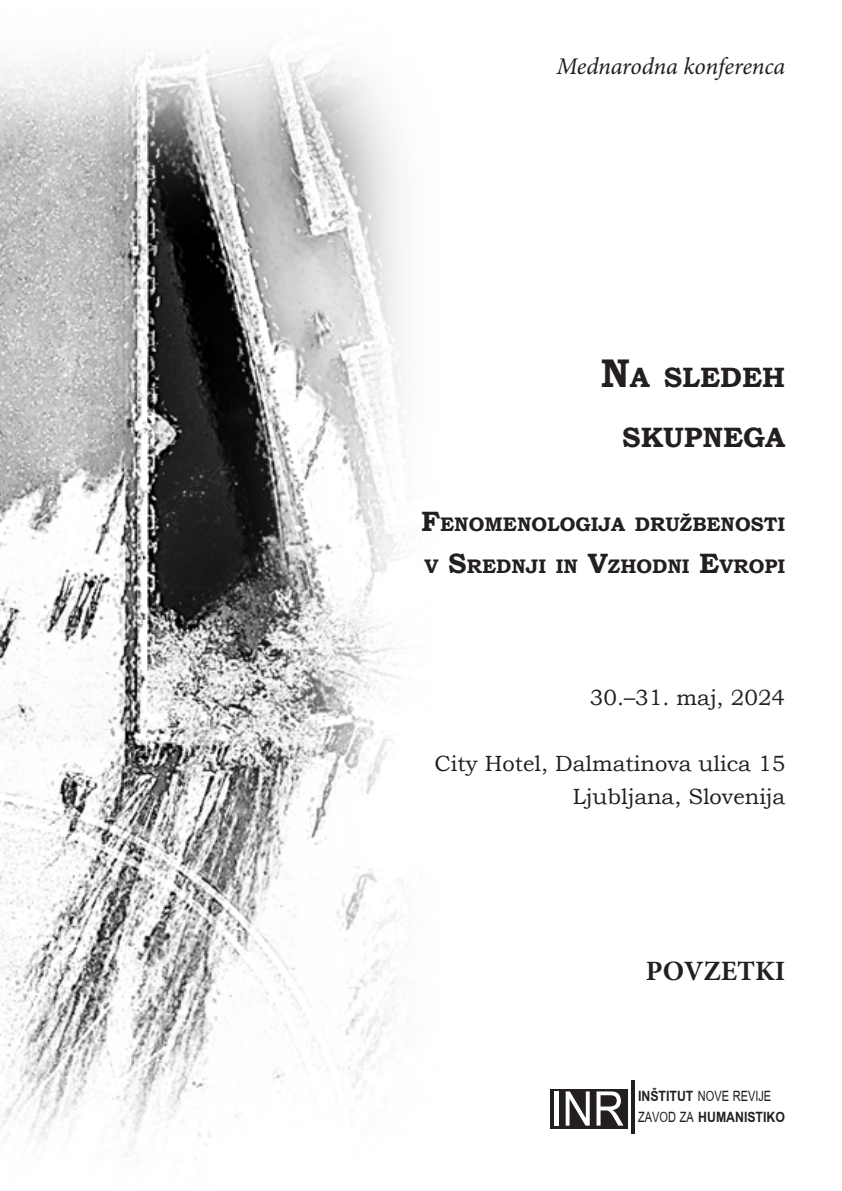
<style>
.page{position:relative;width:842px;height:1191px;background:#fff}
.page>*{position:absolute;margin:0;border:0;box-sizing:border-box;transform-origin:0 0}
.t1{font:73px "Browallia New";color:#fff;scale:.89 1}
.t2{font:700 28px "Bookman Old Style";color:#231f20}
.t3{font:700 28px "Minion Pro";color:#231f20}
.t4{font:italic 24px "Minion Pro";letter-spacing:-.01em;color:#231f20}
.t5{font:22px "Bookman Old Style";color:#231f20}
.t6{font:21.8px "Browallia New";color:#231f20;scale:.77 1}
.t7{font:700 21.8px "Browallia New";color:#231f20;scale:.86 1}
.t8{font:700 19.6px "Bookman Old Style";color:#231f20}
.s1{font-size:40px}
.s2{font-size:28px}
.s3{font-weight:700}
.s4{font-weight:400}
</style>
<div class="page">
<img style="left:0;top:49px;width:402px;height:1100px">
<div style="left:550px;top:1089px;width:77px;height:39px;background:#231f20"></div>
<hr style="left:632px;top:1080px;width:3px;height:54px;background:#231f20">
<p class="t4" style="left:557px;top:50px;width:230px">Mednarodna konferenca</p>
<p class="t2" style="left:600px;top:357px;width:186px"><span class="s1">N</span>A SLEDEH</p>
<p class="t2" style="left:622px;top:417px;width:164px">SKUPNEGA</p>
<p class="t8" style="left:421px;top:510px;width:366px"><span class="s2">F</span>ENOMENOLOGIJA DRUŽBENOSTI</p>
<p class="t8" style="left:425px;top:552px;width:362px">V <span class="s2">S</span>REDNJI IN <span class="s2">V</span>ZHODNI <span class="s2">E</span>VROPI</p>
<p class="t5" style="left:590px;top:683px;width:197px">30.–31. maj, 2024</p>
<p class="t5" style="left:435px;top:749px;width:352px">City Hotel, Dalmatinova ulica 15</p>
<p class="t5" style="left:573px;top:782px;width:214px">Ljubljana, Slovenija</p>
<p class="t3" style="left:646px;top:951px;width:141px">POVZETKI</p>
<p class="t1" style="left:551px;top:1062px;width:84px">INR</p>
<p class="t6" style="left:638px;top:1082px;width:174px"><span class="s3">INŠTITUT</span> NOVE REVIJE</p>
<p class="t7" style="left:638px;top:1102px;width:172px"><span class="s4">ZAVOD ZA</span> HUMANISTIKO</p>
</div>
